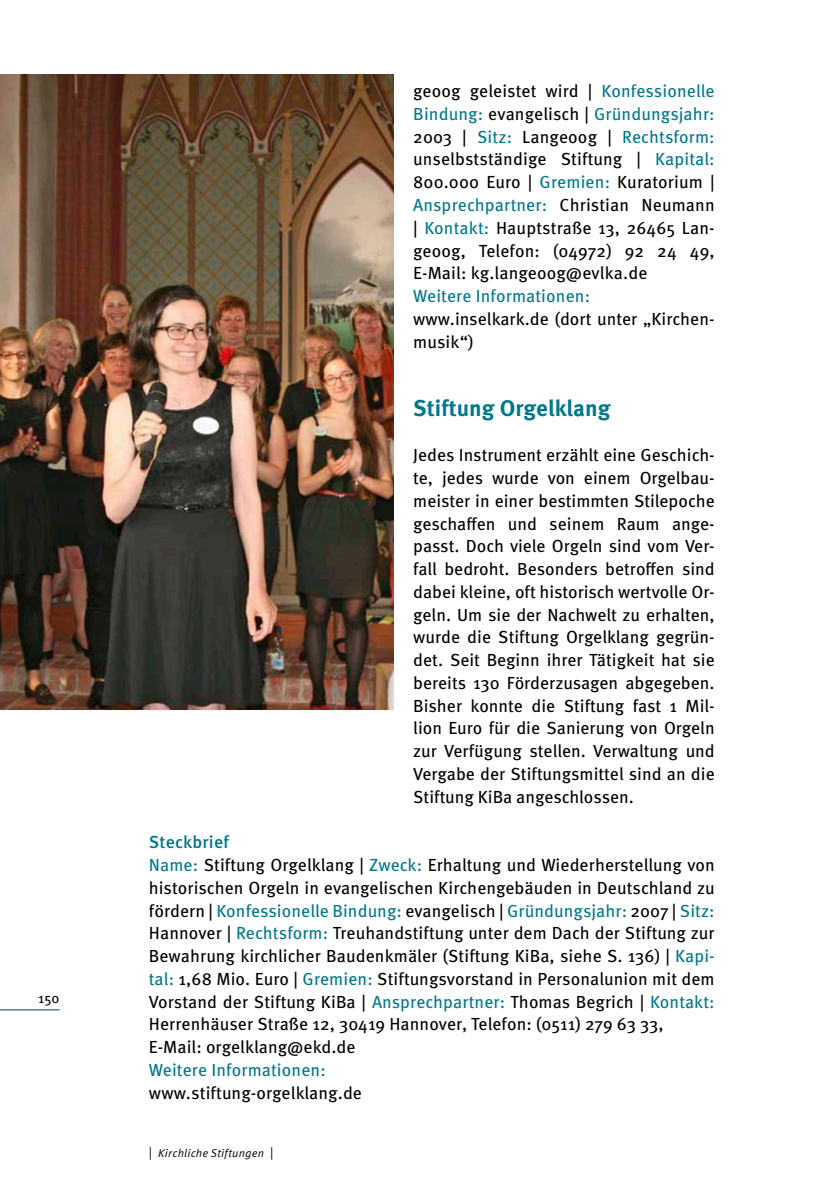
<style>
.page{position:relative;width:819px;height:1191px;background:#fff}
.page>*{position:absolute;margin:0;border:0;box-sizing:border-box;transform-origin:0 0}
.t1{font:700 22.75px "Meta Pro";color:#00788b}
.t2{font:17.5px/22.8px "Meta Pro";letter-spacing:.005em;color:#000;text-align:justify}
.t3{font:17.5px "Meta Pro";letter-spacing:.01em;color:#00788b}
.t4{font:14px "Meta Pro";color:#000}
.t5{font:italic 11.38px "Meta Pro";letter-spacing:.015em;color:#000}
.s1{color:#00788b}
.s2{font-weight:500;color:#00788b}
.s3{font-style:normal;font-size:13.12px}
</style>
<div class="page">
<hr style="left:0;top:1009px;width:60px;height:1px;background:#003770">
<img style="left:0;top:74px;width:393px;height:635px">
<p class="t4" style="left:38px;top:989px;width:23px">150</p>
<p class="t2" style="left:413px;top:80px;width:303px">geoog geleistet wird | <span class="s1">Konfessionelle Bindung:</span> evangelisch | <span class="s1">Gründungsjahr:<br></span>2003 | <span class="s1">Sitz:</span> Langeoog | <span class="s1">Rechtsform: </span>unselbstständige Stiftung | <span class="s1">Kapital:<br></span>800.000 Euro | <span class="s1">Gremien:</span> Kuratorium | <span class="s1">Ansprechpartner:</span> Christian Neumann | <span class="s1">Kontakt:</span> Hauptstraße 13, 26465 Lan&shy;geoog, Telefon: (04972) 92 24 49, E-Mail: kg.langeoog@evlka.de</p>
<p class="t3" style="left:413px;top:285px;width:178px">Weitere Informationen:</p>
<p class="t2" style="left:413px;top:308px;width:301px">www.inselkark.de (dort unter „Kirchen&shy;musik“)</p>
<h1 class="t1" style="left:413px;top:393px;width:199px">Stiftung Orgelklang</h1>
<p class="t2" style="left:413px;top:444px;width:303px">Jedes Instrument erzählt eine Geschich&shy;te, jedes wurde von einem Orgelbau&shy;meister in einer bestimmten Stilepoche geschaffen und seinem Raum ange&shy;passt. Doch viele Orgeln sind vom Ver&shy;fall bedroht. Besonders betroffen sind dabei kleine, oft historisch wertvolle Or&shy;geln. Um sie der Nachwelt zu erhalten, wurde die Stiftung Orgelklang gegrün&shy;det. Seit Beginn ihrer Tätigkeit hat sie bereits 130 Förderzusagen abgegeben.<br>Bisher konnte die Stiftung fast 1 Mil&shy;lion Euro für die Sanierung von Orgeln zur Verfügung stellen. Verwaltung und Vergabe der Stiftungsmittel sind an die Stiftung KiBa angeschlossen.</p>
<p class="t2" style="left:149px;top:831px;width:567px;text-align:left"><span class="s2">Steckbrief<br></span><span class="s1">Name:</span> Stiftung Orgelklang | <span class="s1">Zweck:</span> Erhaltung und Wiederherstellung von historischen Orgeln in evangelischen Kirchengebäuden in Deutschland zu fördern | <span class="s1">Konfessionelle Bindung:</span> evangelisch | <span class="s1">Gründungsjahr:</span> 2007 | <span class="s1">Sitz:<br></span>Hannover | <span class="s1">Rechtsform:</span> Treuhandstiftung unter dem Dach der Stiftung zur Bewahrung kirchlicher Baudenkmäler (Stiftung KiBa, siehe S. 136) | <span class="s1">Kapi&shy;tal:</span> 1,68 Mio. Euro | <span class="s1">Gremien:</span> Stiftungsvorstand in Personalunion mit dem Vorstand der Stiftung KiBa | <span class="s1">Ansprechpartner:</span> Thomas Begrich | <span class="s1">Kontakt:<br></span>Herrenhäuser Straße 12, 30419 Hannover, Telefon: (0511) 279 63 33, E-Mail: orgelklang@ekd.de</p>
<p class="t3" style="left:149px;top:1058px;width:178px">Weitere Informationen:</p>
<p class="t2" style="left:149px;top:1081px;width:215px">www.stiftung-orgelklang.de</p>
<p class="t5" style="left:149px;top:1145px;width:126px"><span class="s3">|</span> Kirchliche Stiftungen <span class="s3">|</span></p>
</div>
